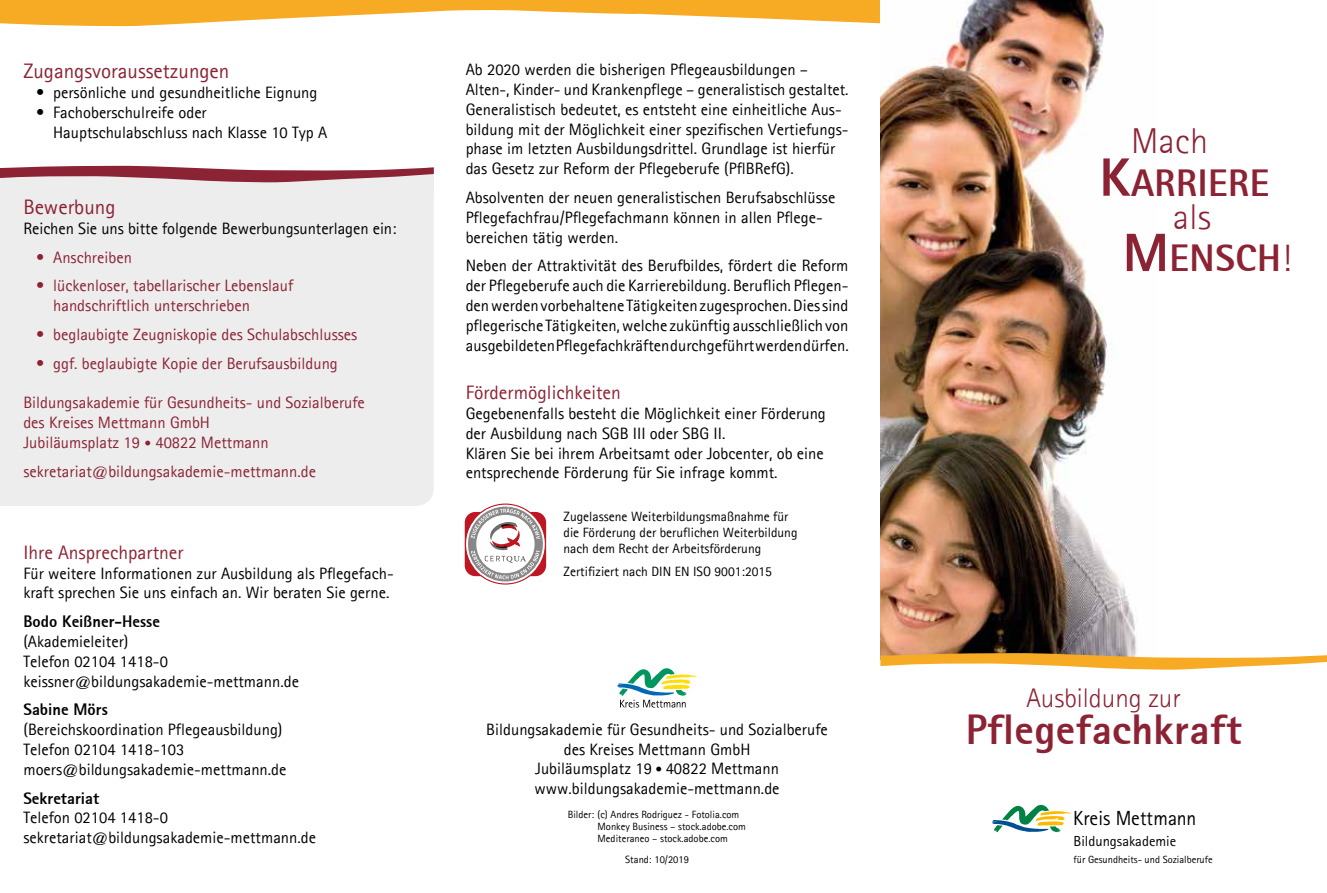
<style>
.page{position:relative;width:1327px;height:893px;background:#fff}
.page>*{position:absolute;margin:0;border:0;box-sizing:border-box;transform-origin:0 0}
.t1{font:800 42px "Agfa Rotis Sans Serif";letter-spacing:.01em;color:#8c2334}
.t2{font:800 37.8px "Agfa Rotis Sans Serif";letter-spacing:.015em;color:#8c2334}
.t3{font:300 36px "Agfa Rotis Sans Serif";letter-spacing:.01em;color:#8c2334}
.t4{font:300 27px "Agfa Rotis Sans Serif";color:#8c2334}
.t5{font:21px "Agfa Rotis Sans Serif";color:#8c2334}
.t6{font:20.4px "Agfa Rotis Sans Serif";color:#000;scale:.96 1}
.t7{font:19.5px "Agfa Rotis Sans Serif";color:#8c2334}
.t8{font:16.5px/19.8px "Agfa Rotis Sans Serif";color:#000}
.t9{font:16.5px/19.8px "Agfa Rotis Sans Serif";color:#8c2334}
.t10{font:800 16.5px "Agfa Rotis Sans Serif";color:#000}
.t11{font:14.55px "Agfa Rotis Sans Serif";color:#000}
.t12{font:13.5px/16.2px "Agfa Rotis Sans Serif";color:#000}
.t13{font:10.5px/12px "Agfa Rotis Sans Serif";color:#000}
.t14{font:10.35px "Agfa Rotis Sans Serif";color:#000}
.s1{font-size:13.5px}
.s2{font-size:54px}
.s3{font-weight:300;font-size:38.25px}
</style>
<div class="page">
<svg style="left:0;top:0;width:880px;height:26px"></svg>
<svg style="left:992px;top:805px;width:79px;height:27px"></svg>
<div style="left:0;top:182px;width:434px;height:324px;background:#ededed"></div>
<img style="left:880px;top:0;width:257px;height:653px">
<svg style="left:465px;top:504px;width:81px;height:81px"></svg>
<svg style="left:0;top:166px;width:434px;height:16px;background:#b16e79"></svg>
<svg style="left:880px;top:653px;width:447px;height:17px"></svg>
<svg style="left:617px;top:668px;width:80px;height:39px"></svg>
<p class="t5" style="left:23px;top:59px;width:208px">Zugangsvoraussetzungen</p>
<p class="t8" style="left:36px;top:82px;width:283px">• persönliche und gesundheitliche Eignung</p>
<p class="t8" style="left:53px;top:102px;width:276px;text-indent:-17px">• Fachoberschulreife oder<br>Hauptschulabschluss nach Klasse 10 Typ A</p>
<p class="t5" style="left:23px;top:194px;width:94px">Bewerbung</p>
<p class="t8" style="left:23px;top:218px;width:374px">Reichen Sie uns bitte folgende Bewerbungsunterlagen ein:</p>
<p class="t9" style="left:36px;top:247px;width:97px">• Anschreiben</p>
<p class="t9" style="left:53px;top:276px;width:242px;text-indent:-17px">• lückenloser, tabellarischer Lebenslauf handschriftlich unterschrieben</p>
<p class="t9" style="left:36px;top:324px;width:323px">• beglaubigte Zeugniskopie des Schulabschlusses</p>
<p class="t9" style="left:36px;top:353px;width:303px">• ggf. beglaubigte Kopie der Berufsausbildung</p>
<p class="t9" style="left:23px;top:392px;width:343px">Bildungsakademie für Gesundheits- und Sozialberufe des Kreises Mettmann GmbH<br>Jubiläumsplatz 19 <span class="s1">•</span> 40822 Mettmann</p>
<p class="t9" style="left:23px;top:461px;width:294px">sekretariat@bildungsakademie-mettmann.de</p>
<p class="t7" style="left:23px;top:541px;width:162px">Ihre Ansprechpartner</p>
<p class="t8" style="left:23px;top:563px;width:372px">Für weitere Informationen zur Ausbildung als Pflegefach&shy;kraft sprechen Sie uns einfach an. Wir beraten Sie gerne.</p>
<p class="t10" style="left:23px;top:611px;width:138px">Bodo Keißner-Hesse</p>
<p class="t8" style="left:23px;top:631px;width:277px">(Akademieleiter)<br>Telefon 02104 1418-0 keissner@bildungsakademie-mettmann.de</p>
<p class="t10" style="left:23px;top:699px;width:85px">Sabine Mörs</p>
<p class="t8" style="left:23px;top:719px;width:263px">(Bereichskoordination Pflegeausbildung)<br>Telefon 02104 1418-103 moers@bildungsakademie-mettmann.de</p>
<p class="t10" style="left:23px;top:788px;width:77px">Sekretariat</p>
<p class="t8" style="left:23px;top:808px;width:294px">Telefon 02104 1418-0 sekretariat@bildungsakademie-mettmann.de</p>
<p class="t8" style="left:466px;top:59px;width:384px">Ab 2020 werden die bisherigen Pflegeausbildungen – Alten-, Kinder- und Krankenpflege – generalistisch gestaltet.<br>Generalistisch bedeutet, es entsteht eine einheitliche Aus&shy;bildung mit der Möglichkeit einer spezifischen Vertiefungs&shy;phase im letzten Ausbildungsdrittel. Grundlage ist hierfür das Gesetz zur Reform der Pflegeberufe (PflBRefG).</p>
<p class="t8" style="left:466px;top:187px;width:371px">Absolventen der neuen generalistischen Berufsabschlüsse<br>Pflegefachfrau/Pflegefachmann können in allen Pflege&shy;bereichen tätig werden.</p>
<p class="t8" style="left:466px;top:256px;width:384px;text-align:justify">Neben der Attraktivität des Berufbildes, fördert die Reform der Pflegeberufe auch die Karrierebildung. Beruflich Pflegen&shy;den werden vorbehaltene Tätigkeiten zugesprochen. Dies sind pflegerische Tätigkeiten, welche zukünftig ausschließlich von ausgebildeten Pflegefachkräften durchgeführt werden dürfen.</p>
<p class="t7" style="left:466px;top:381px;width:157px">Fördermöglichkeiten</p>
<p class="t8" style="left:466px;top:403px;width:362px">Gegebenenfalls besteht die Möglichkeit einer Förderung der Ausbildung nach SGB III oder SBG II.<br>Klären Sie bei ihrem Arbeitsamt oder Jobcenter, ob eine entsprechende Förderung für Sie infrage kommt.</p>
<p class="t12" style="left:563px;top:508px;width:235px">Zugelassene Weiterbildungsmaßnahme für die Förderung der beruflichen Weiterbildung nach dem Recht der Arbeitsförderung</p>
<p class="t12" style="left:563px;top:563px;width:210px">Zertifiziert nach DIN EN ISO 9001:2015</p>
<p class="t8" style="left:486px;top:719px;width:343px;text-align:center">Bildungsakademie für Gesundheits- und Sozialberufe des Kreises Mettmann GmbH<br>Jubiläumsplatz 19 <span class="s1">•</span> 40822 Mettmann www.bildungsakademie-mettmann.de</p>
<p class="t13" style="left:597px;top:808px;width:150px;text-indent:-30px">Bilder: (c) Andres Rodriguez - Fotolia.com<br>Monkey Business – stock.adobe.com<br>Mediteraneo – stock.adobe.com</p>
<p class="t13" style="left:625px;top:853px;width:65px">Stand: 10/2019</p>
<h3 class="t3" style="left:1131px;top:119px;width:79px">Mach</h3>
<h2 class="t2" style="left:1099px;top:159px;width:171px"><span class="s2">K</span>ARRIERE</h2>
<h3 class="t3" style="left:1173px;top:195px;width:40px">als</h3>
<h2 class="t2" style="left:1123px;top:234px;width:170px"><span class="s2">M</span>ENSCH<span class="s3">!</span></h2>
<h3 class="t4" style="left:1026px;top:681px;width:156px">Ausbildung zur</h3>
<h1 class="t1" style="left:966px;top:703px;width:277px">Pflegefachkraft</h1>
<p class="t6" style="left:1073px;top:806px;width:130px">Kreis Mettmann</p>
<p class="t11" style="left:1073px;top:832px;width:104px">Bildungsakademie</p>
<p class="t14" style="left:1073px;top:853px;width:141px">für Gesundheits- und Sozialberufe</p>
</div>
